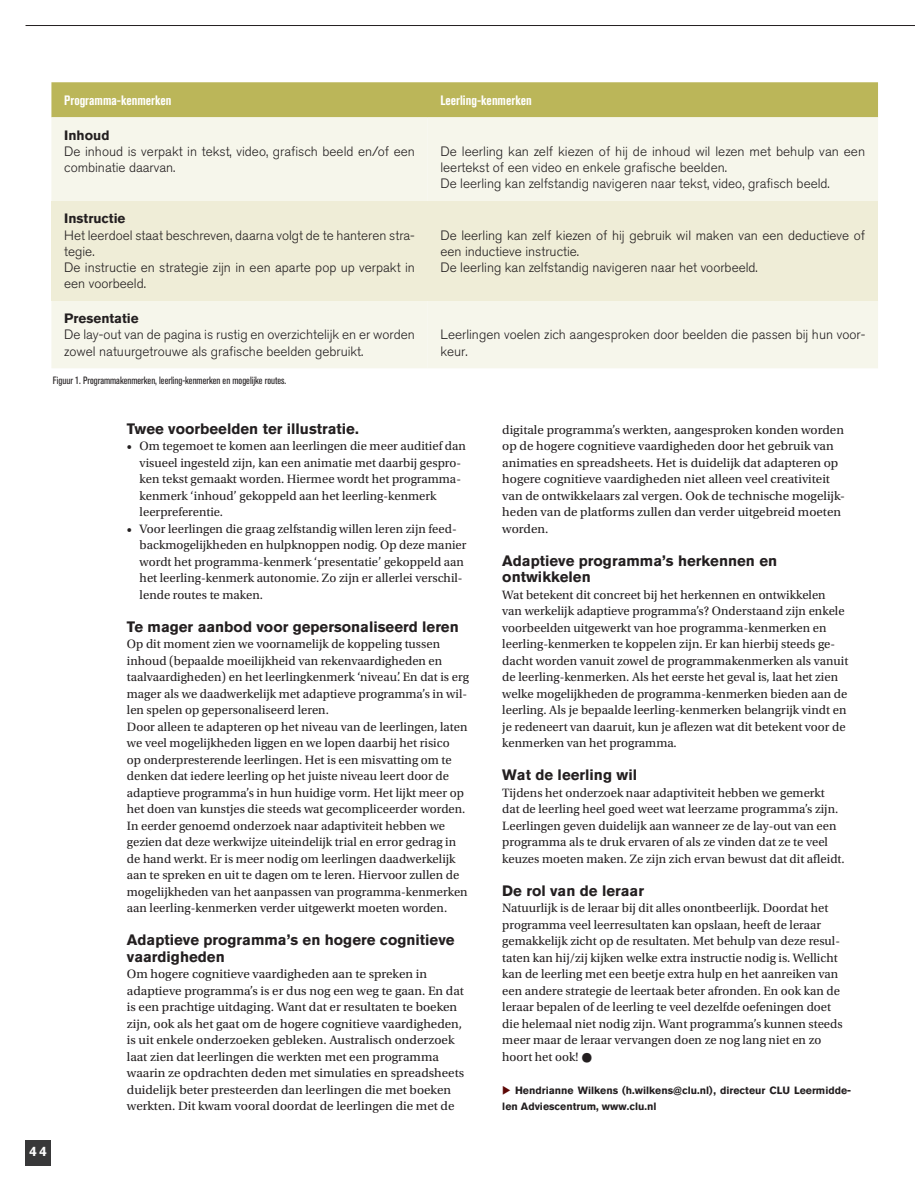
<style>
.page{position:relative;width:915px;height:1191px;background:#fff}
.page>*{position:absolute;margin:0;border:0;box-sizing:border-box;transform-origin:0 0}
.t1{font:700 15px/16.5px "Akzidenz Grotesk BQ";color:#231f20}
.t2{font:300 13.5px/16.2px "Akzidenz Grotesk BQ";color:#231f20}
.t3{font:700 condensed 13.5px "Akzidenz Grotesk BQ";color:#fff}
.t4{font:700 13.5px "Akzidenz Grotesk BQ";color:#231f20}
.t5{font:700 13.5px "Akzidenz Grotesk BQ";color:#fff}
.t6{font:12.75px/16.5px "Utopia Std";color:#231f20}
.t7{font:700 10.5px/16.5px "Akzidenz Grotesk BQ";color:#231f20}
.t8{font:condensed 10.5px "Akzidenz Grotesk BQ";color:#231f20}
.s1{font-weight:700;font-size:27px}
</style>
<div class="page">
<div style="left:51px;top:82px;width:826px;height:35px;background:#bbb659"></div>
<div style="left:51px;top:117px;width:376px;height:251px;background:#f6f6eb"></div>
<div style="left:427px;top:117px;width:450px;height:251px;background:#f6f6eb"></div>
<div style="left:51px;top:201px;width:376px;height:100px;background:#efedd7"></div>
<div style="left:427px;top:201px;width:450px;height:100px;background:#efedd7"></div>
<div style="left:26px;top:1140px;width:25px;height:25px;background:#383839"></div>
<hr style="left:26px;top:25px;width:888px;height:1px;background:#231f20">
<p class="t3" style="left:64px;top:92px;width:109px">Programma-kenmerken</p>
<p class="t3" style="left:440px;top:92px;width:93px">Leerling-kenmerken</p>
<p class="t4" style="left:64px;top:127px;width:47px">Inhoud</p>
<p class="t2" style="left:64px;top:143px;width:352px">De inhoud is verpakt in tekst, video, grafisch beeld en/of een combinatie daarvan.</p>
<p class="t2" style="left:440px;top:143px;width:426px">De leerling kan zelf kiezen of hij de inhoud wil lezen met behulp van een leertekst of een video en enkele grafische beelden.<br>De leerling kan zelfstandig navigeren naar tekst, video, grafisch beeld.</p>
<p class="t4" style="left:64px;top:211px;width:63px">Instructie</p>
<p class="t2" style="left:64px;top:227px;width:352px">Het leerdoel staat beschreven, daarna volgt de te hanteren stra&shy;tegie.<br>De instructie en strategie zijn in een aparte pop up verpakt in een voorbeeld.</p>
<p class="t2" style="left:440px;top:227px;width:426px">De leerling kan zelf kiezen of hij gebruik wil maken van een deductieve of een inductieve instructie.<br>De leerling kan zelfstandig navigeren naar het voorbeeld.</p>
<p class="t4" style="left:64px;top:311px;width:76px">Presentatie</p>
<p class="t2" style="left:64px;top:327px;width:352px">De lay-out van de pagina is rustig en overzichtelijk en er worden zowel natuurgetrouwe als grafische beelden gebruikt.</p>
<p class="t2" style="left:440px;top:327px;width:426px">Leerlingen voelen zich aangesproken door beelden die passen bij hun voor&shy;keur.</p>
<p class="t8" style="left:53px;top:374px;width:235px">Figuur 1. Programmakenmerken, leerling-kenmerken en mogelijke routes.</p>
<p class="t5" style="left:30px;top:1143px;width:19px">44</p>
<p class="t1" style="left:127px;top:420px;width:233px">Twee voorbeelden ter illustratie.</p>
<p class="t6" style="left:140px;top:438px;width:328px;text-indent:-13px">• Om tegemoet te komen aan leerlingen die meer auditief dan visueel ingesteld zijn, kan een animatie met daarbij gespro&shy;ken tekst gemaakt worden. Hiermee wordt het programma&shy;kenmerk ‘inhoud’ gekoppeld aan het leerling-kenmerk leerpreferentie.</p>
<p class="t6" style="left:140px;top:520px;width:328px;text-indent:-13px">• Voor leerlingen die graag zelfstandig willen leren zijn feed&shy;backmogelijkheden en hulpknoppen nodig. Op deze manier wordt het programma-kenmerk ‘presentatie’ gekoppeld aan het leerling-kenmerk autonomie. Zo zijn er allerlei verschil&shy;lende routes te maken.</p>
<p class="t1" style="left:127px;top:618px;width:333px">Te mager aanbod voor gepersonaliseerd leren</p>
<p class="t6" style="left:127px;top:636px;width:343px">Op dit moment zien we voornamelijk de koppeling tussen inhoud (bepaalde moeilijkheid van rekenvaardigheden en taalvaardigheden) en het leerlingkenmerk ‘niveau’. En dat is erg mager als we daadwerkelijk met adaptieve programma’s in wil&shy;len spelen op gepersonaliseerd leren.<br>Door alleen te adapteren op het niveau van de leerlingen, laten we veel mogelijkheden liggen en we lopen daarbij het risico<br>op onderpresterende leerlingen. Het is een misvatting om te denken dat iedere leerling op het juiste niveau leert door de adaptieve programma’s in hun huidige vorm. Het lijkt meer op het doen van kunstjes die steeds wat gecompliceerder worden.<br>In eerder genoemd onderzoek naar adaptiviteit hebben we gezien dat deze werkwijze uiteindelijk trial en error gedrag in de hand werkt. Er is meer nodig om leerlingen daadwerkelijk aan te spreken en uit te dagen om te leren. Hiervoor zullen de mogelijkheden van het aanpassen van programma-kenmerken aan leerling-kenmerken verder uitgewerkt moeten worden.</p>
<p class="t1" style="left:127px;top:932px;width:329px">Adaptieve programma’s en hogere cognitieve vaardigheden</p>
<p class="t6" style="left:127px;top:966px;width:339px">Om hogere cognitieve vaardigheden aan te spreken in adaptieve programma’s is er dus nog een weg te gaan. En dat is een prachtige uitdaging. Want dat er resultaten te boeken zijn, ook als het gaat om de hogere cognitieve vaardigheden, is uit enkele onderzoeken gebleken. Australisch onderzoek laat zien dat leerlingen die werkten met een programma waarin ze opdrachten deden met simulaties en spreadsheets duidelijk beter presteerden dan leerlingen die met boeken werkten. Dit kwam vooral doordat de leerlingen die met de</p>
<p class="t6" style="left:502px;top:421px;width:344px">digitale programma’s werkten, aangesproken konden worden op de hogere cognitieve vaardigheden door het gebruik van animaties en spreadsheets. Het is duidelijk dat adapteren op hogere cognitieve vaardigheden niet alleen veel creativiteit van de ontwikkelaars zal vergen. Ook de technische mogelijk&shy;heden van de platforms zullen dan verder uitgebreid moeten worden.</p>
<p class="t1" style="left:502px;top:552px;width:276px">Adaptieve programma’s herkennen en ontwikkelen</p>
<p class="t6" style="left:502px;top:586px;width:347px">Wat betekent dit concreet bij het herkennen en ontwikkelen van werkelijk adaptieve programma’s? Onderstaand zijn enkele voorbeelden uitgewerkt van hoe programma-kenmerken en leerling-kenmerken te koppelen zijn. Er kan hierbij steeds ge&shy;dacht worden vanuit zowel de programmakenmerken als vanuit de leerling-kenmerken. Als het eerste het geval is, laat het zien welke mogelijkheden de programma-kenmerken bieden aan de leerling. Als je bepaalde leerling-kenmerken belangrijk vindt en je redeneert van daaruit, kun je aflezen wat dit betekent voor de kenmerken van het programma.</p>
<p class="t1" style="left:502px;top:767px;width:136px">Wat de leerling wil</p>
<p class="t6" style="left:502px;top:784px;width:344px">Tijdens het onderzoek naar adaptiviteit hebben we gemerkt dat de leerling heel goed weet wat leerzame programma’s zijn.<br>Leerlingen geven duidelijk aan wanneer ze de lay-out van een programma als te druk ervaren of als ze vinden dat ze te veel keuzes moeten maken. Ze zijn zich ervan bewust dat dit afleidt.</p>
<p class="t1" style="left:502px;top:882px;width:143px">De rol van de leraar</p>
<p class="t6" style="left:502px;top:900px;width:342px">Natuurlijk is de leraar bij dit alles onontbeerlijk. Doordat het programma veel leerresultaten kan opslaan, heeft de leraar gemakkelijk zicht op de resultaten. Met behulp van deze resul&shy;taten kan hij/zij kijken welke extra instructie nodig is. Wellicht kan de leerling met een beetje extra hulp en het aanreiken van een andere strategie de leertaak beter afronden. En ook kan de leraar bepalen of de leerling te veel dezelfde oefeningen doet die helemaal niet nodig zijn. Want programma’s kunnen steeds meer maar de leraar vervangen doen ze nog lang niet en zo hoort het ook! <span class="s1">•</span></p>
<p class="t7" style="left:502px;top:1082px;width:350px;text-indent:13px">Hendrianne Wilkens (h.wilkens@clu.nl), directeur CLU Leermidde&shy;len Adviescentrum, www.clu.nl</p>
</div>
